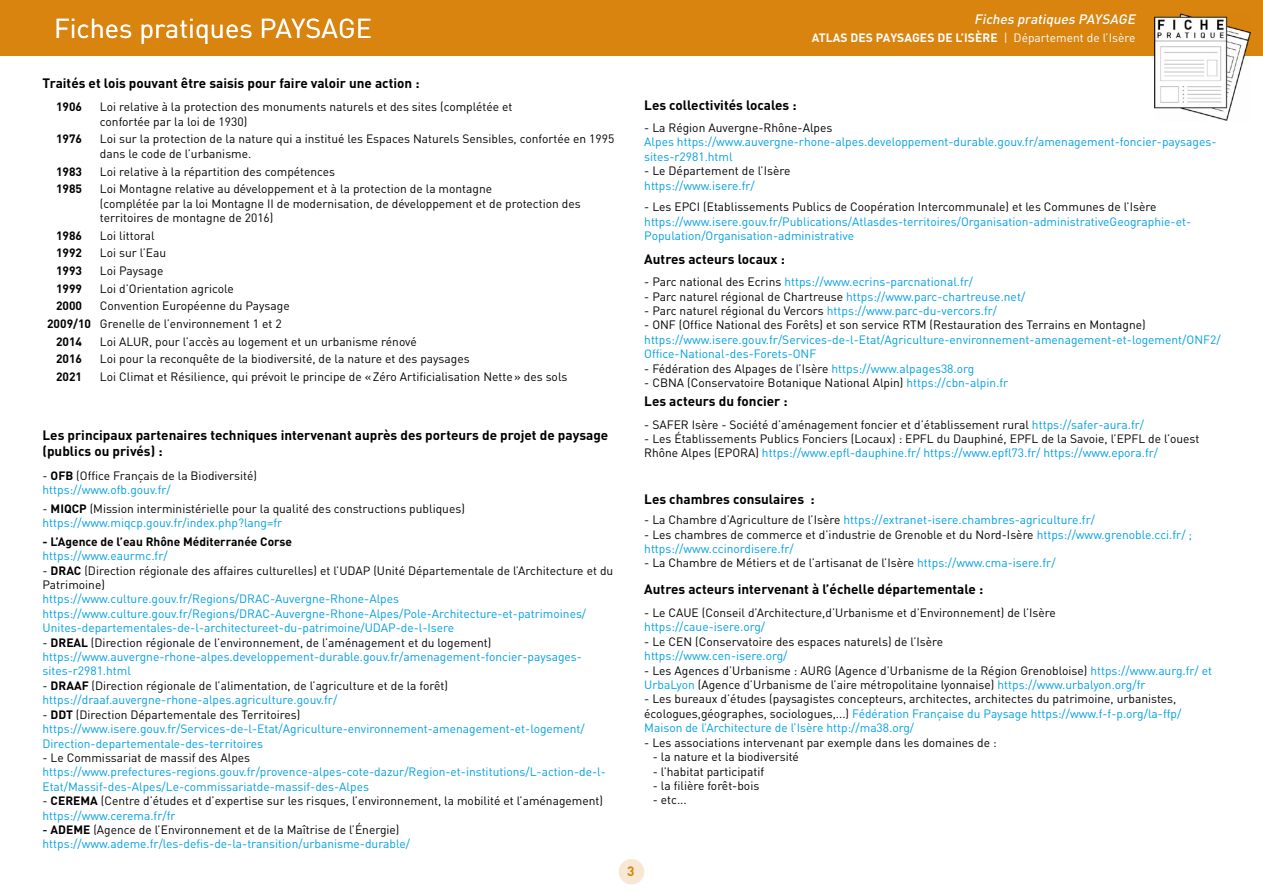
<style>
.page{position:relative;width:1263px;height:893px;background:#fff}
.page>*{position:absolute;margin:0;border:0;box-sizing:border-box;transform-origin:0 0}
.t1{font:27px "DINOT";color:#fff}
.t2{font:700 13.5px/16.2px "DINOT";color:#000}
.t3{font:italic 500 13.5px "DINOT";color:#fff}
.t4{font:700 13.5px "DINOT";color:#d8840f}
.t5{font:12px/14.4px "DINOT";color:#000}
.t6{font:12px/14.4px "DINOT";color:#009fe3}
.t7{font:700 12px "DINOT";color:#000}
.t8{font:700 12px "DINOT";letter-spacing:.01em;color:#fff}
.s1{font-weight:700}
.s2{color:#009fe3}
.s3{color:#000}
.s4{font-weight:700;color:#000}
.s5{font-weight:500;color:#000}
.s6{font-weight:400}
</style>
<div class="page">
<div style="left:0;top:0;width:1263px;height:55px;background:#d8840f"></div>
<div style="left:619px;top:859px;width:25px;height:25px;background:#f8e7d2;border-radius:50%"></div>
<img style="left:1155px;top:13px;width:95px;height:108px">
<h1 class="t1" style="left:54px;top:10px;width:320px">Fiches pratiques PAYSAGE</h1>
<p class="t2" style="left:43px;top:74px;width:379px">Traités et lois pouvant être saisis pour faire valoir une action :</p>
<p class="t7" style="left:56px;top:99px;width:28px">1906</p>
<p class="t5" style="left:100px;top:99px;width:414px">Loi relative à la protection des monuments naturels et des sites (complétée et confortée par la loi de 1930)</p>
<p class="t7" style="left:56px;top:131px;width:28px">1976</p>
<p class="t5" style="left:100px;top:131px;width:516px">Loi sur la protection de la nature qui a institué les Espaces Naturels Sensibles, confortée en 1995 dans le code de l’urbanisme.</p>
<p class="t7" style="left:56px;top:163px;width:28px">1983</p>
<p class="t5" style="left:100px;top:164px;width:237px">Loi relative à la répartition des compétences</p>
<p class="t7" style="left:56px;top:181px;width:28px">1985</p>
<p class="t5" style="left:100px;top:181px;width:482px">Loi Montagne relative au développement et à la protection de la montagne<br>(complétée par la loi Montagne II de modernisation, de développement et de protection des territoires de montagne de 2016)</p>
<p class="t7" style="left:56px;top:227px;width:28px">1986</p>
<p class="t5" style="left:100px;top:228px;width:56px">Loi littoral</p>
<p class="t7" style="left:56px;top:245px;width:28px">1992</p>
<p class="t5" style="left:100px;top:245px;width:68px">Loi sur l’Eau</p>
<p class="t7" style="left:56px;top:263px;width:28px">1993</p>
<p class="t5" style="left:100px;top:263px;width:65px">Loi Paysage</p>
<p class="t7" style="left:56px;top:280px;width:28px">1999</p>
<p class="t5" style="left:100px;top:281px;width:135px">Loi d’Orientation agricole</p>
<p class="t7" style="left:56px;top:298px;width:28px">2000</p>
<p class="t5" style="left:100px;top:298px;width:191px">Convention Européenne du Paysage</p>
<p class="t5" style="left:47px;top:316px;width:236px"><span class="s1">2009/10</span> Grenelle de l’environnement 1 et 2</p>
<p class="t7" style="left:56px;top:333px;width:28px">2014</p>
<p class="t5" style="left:100px;top:334px;width:318px">Loi ALUR, pour l’accès au logement et un urbanisme rénové</p>
<p class="t7" style="left:56px;top:351px;width:28px">2016</p>
<p class="t5" style="left:100px;top:351px;width:371px">Loi pour la reconquête de la biodiversité, de la nature et des paysages</p>
<p class="t7" style="left:56px;top:369px;width:28px">2021</p>
<p class="t5" style="left:100px;top:369px;width:469px">Loi Climat et Résilience, qui prévoit le principe de «Zéro Artificialisation Nette» des sols</p>
<p class="t2" style="left:43px;top:426px;width:567px">Les principaux partenaires techniques intervenant auprès des porteurs de projet de paysage (publics ou privés) :</p>
<p class="t5" style="left:43px;top:468px;width:216px">- <span class="s1">OFB</span> (Office Français de la Biodiversité) <span class="s2">https://www.ofb.gouv.fr/</span></p>
<p class="t5" style="left:43px;top:501px;width:424px">- <span class="s1">MIQCP</span> (Mission interministérielle pour la qualité des constructions publiques) <span class="s2">https://www.miqcp.gouv.fr/index.php?lang=fr</span></p>
<p class="t7" style="left:43px;top:533px;width:251px">- L’Agence de l’eau Rhône Méditerranée Corse</p>
<p class="t6" style="left:43px;top:548px;width:127px">https://www.eaurmc.fr/</p>
<p class="t5" style="left:43px;top:563px;width:572px">- <span class="s1">DRAC</span> (Direction régionale des affaires culturelles) et l’UDAP (Unité Départementale de l’Architecture et du<br>Patrimoine)</p>
<p class="t6" style="left:43px;top:591px;width:545px">https://www.culture.gouv.fr/Regions/DRAC-Auvergne-Rhone-Alpes https://www.culture.gouv.fr/Regions/DRAC-Auvergne-Rhone-Alpes/Pole-Architecture-et-patrimoines/<br>Unites-departementales-de-l-architectureet-du-patrimoine/UDAP-de-l-Isere</p>
<p class="t6" style="left:43px;top:635px;width:541px"><span class="s3">-</span> <span class="s4">DREAL</span> <span class="s3">(Direction régionale de l’environnement, de l’aménagement et du logement) </span>https://www.auvergne-rhone-alpes.developpement-durable.gouv.fr/amenagement-foncier-paysages&shy;sites-r2981.html</p>
<p class="t5" style="left:43px;top:678px;width:407px">- <span class="s1">DRAAF</span> (Direction régionale de l’alimentation, de l’agriculture et de la forêt) <span class="s2">https://draaf.auvergne-rhone-alpes.agriculture.gouv.fr/</span></p>
<p class="t6" style="left:43px;top:707px;width:544px"><span class="s3">-</span> <span class="s4">DDT</span> <span class="s3">(Direction Départementale des Territoires) </span>https://www.isere.gouv.fr/Services-de-l-Etat/Agriculture-environnement-amenagement-et-logement/<br>Direction-departementale-des-territoires</p>
<p class="t5" style="left:43px;top:750px;width:209px">- Le Commissariat de massif des Alpes</p>
<p class="t6" style="left:43px;top:764px;width:565px">https://www.prefectures-regions.gouv.fr/provence-alpes-cote-dazur/Region-et-institutions/L-action-de-l-<br>Etat/Massif-des-Alpes/Le-commissariatde-massif-des-Alpes</p>
<p class="t5" style="left:43px;top:793px;width:562px">- <span class="s1">CEREMA</span> (Centre d’études et d’expertise sur les risques, l’environnement, la mobilité et l’aménagement) <span class="s2">https://www.cerema.fr/fr</span></p>
<p class="t6" style="left:43px;top:822px;width:369px"><span class="s5">-</span> <span class="s4">ADEME</span> <span class="s3">(Agence de l’Environnement et de la Maîtrise de l’Énergie) </span>https://www.ademe.fr/les-defis-de-la-transition/urbanisme-durable/</p>
<p class="t3" style="left:974px;top:10px;width:166px">Fiches pratiques PAYSAGE</p>
<p class="t8" style="left:812px;top:29px;width:325px">ATLAS DES PAYSAGES DE L’ISÈRE <span class="s6">| Département de l’Isère</span></p>
<p class="t2" style="left:644px;top:96px;width:154px">Les collectivités locales :</p>
<p class="t5" style="left:644px;top:120px;width:190px">- La Région Auvergne-Rhône-Alpes</p>
<p class="t6" style="left:644px;top:134px;width:574px">Alpes https://www.auvergne-rhone-alpes.developpement-durable.gouv.fr/amenagement-foncier-paysages&shy;sites-r2981.html</p>
<p class="t5" style="left:644px;top:163px;width:148px">- Le Département de l’Isère</p>
<p class="t6" style="left:644px;top:178px;width:112px">https://www.isere.fr/</p>
<p class="t5" style="left:644px;top:199px;width:514px">- Les EPCI (Etablissements Publics de Coopération Intercommunale) et les Communes de l’Isère</p>
<p class="t6" style="left:644px;top:214px;width:548px">https://www.isere.gouv.fr/Publications/Atlasdes-territoires/Organisation-administrativeGeographie-et-<br>Population/Organisation-administrative</p>
<p class="t2" style="left:644px;top:251px;width:142px">Autres acteurs locaux :</p>
<p class="t6" style="left:644px;top:274px;width:330px"><span class="s3">- Parc national des Ecrins</span> https://www.ecrins-parcnational.fr/</p>
<p class="t5" style="left:644px;top:288px;width:382px">- Parc naturel régional de Chartreuse <span class="s2">https://www.parc-chartreuse.net/</span></p>
<p class="t6" style="left:644px;top:303px;width:354px"><span class="s3">- Parc naturel régional du Vercors</span> https://www.parc-du-vercors.fr/</p>
<p class="t5" style="left:644px;top:317px;width:503px">- ONF (Office National des Forêts) et son service RTM (Restauration des Terrains en Montagne)</p>
<p class="t6" style="left:644px;top:332px;width:578px">https://www.isere.gouv.fr/Services-de-l-Etat/Agriculture-environnement-amenagement-et-logement/ONF2/<br>Office-National-des-Forets-ONF</p>
<p class="t5" style="left:644px;top:360px;width:331px">- Fédération des Alpages de l’Isère <span class="s2">https://www.alpages38.org</span></p>
<p class="t5" style="left:644px;top:375px;width:366px">- CBNA (Conservatoire Botanique National Alpin) <span class="s2">https://cbn-alpin.fr</span></p>
<p class="t2" style="left:644px;top:392px;width:145px">Les acteurs du foncier :</p>
<p class="t5" style="left:644px;top:417px;width:501px">- SAFER Isère - Société d’aménagement foncier et d’établissement rural <span class="s2">https://safer-aura.fr/</span></p>
<p class="t5" style="left:644px;top:431px;width:557px">- Les Établissements Publics Fonciers (Locaux) : EPFL du Dauphiné, EPFL de la Savoie, l’EPFL de l’ouest<br>Rhône Alpes (EPORA) <span class="s2">https://www.epfl-dauphine.fr/ https://www.epfl73.fr/ https://www.epora.fr/</span></p>
<p class="t2" style="left:644px;top:491px;width:172px">Les chambres consulaires :</p>
<p class="t6" style="left:644px;top:512px;width:452px"><span class="s3">- La Chambre d’Agriculture de l’Isère</span> https://extranet-isere.chambres-agriculture.fr/</p>
<p class="t5" style="left:644px;top:527px;width:549px">- Les chambres de commerce et d’industrie de Grenoble et du Nord-Isère <span class="s2">https://www.grenoble.cci.fr/ ; https://www.ccinordisere.fr/</span></p>
<p class="t5" style="left:644px;top:555px;width:413px">- La Chambre de Métiers et de l’artisanat de l’Isère <span class="s2">https://www.cma-isere.fr/</span></p>
<p class="t5" style="left:644px;top:605px;width:413px">- Le CAUE (Conseil d’Architecture,d’Urbanisme et d’Environnement) de l’Isère</p>
<p class="t6" style="left:644px;top:619px;width:122px">https://caue-isere.org/</p>
<p class="t5" style="left:644px;top:634px;width:300px">- Le CEN (Conservatoire des espaces naturels) de l’Isère</p>
<p class="t6" style="left:644px;top:648px;width:145px">https://www.cen-isere.org/</p>
<p class="t5" style="left:644px;top:663px;width:569px">- Les Agences d’Urbanisme : AURG (Agence d’Urbanisme de la Région Grenobloise) <span class="s2">https://www.aurg.fr/ et<br>UrbaLyon</span> (Agence d’Urbanisme de l’aire métropolitaine lyonnaise) <span class="s2">https://www.urbalyon.org/fr</span></p>
<p class="t5" style="left:644px;top:691px;width:539px">- Les bureaux d’études (paysagistes concepteurs, architectes, architectes du patrimoine, urbanistes, écologues,géographes, sociologues,...) <span class="s2">Fédération Française du Paysage https://www.f-f-p.org/la-ffp/<br>Maison de l’Architecture de l’Isère http://ma38.org/</span></p>
<p class="t5" style="left:644px;top:735px;width:354px">- Les associations intervenant par exemple dans les domaines de :</p>
<p class="t5" style="left:653px;top:749px;width:148px">- la nature et la biodiversité</p>
<p class="t5" style="left:653px;top:763px;width:113px">- l’habitat participatif</p>
<p class="t5" style="left:653px;top:778px;width:108px">- la filière forêt-bois</p>
<p class="t5" style="left:653px;top:792px;width:35px">- etc...</p>
<p class="t2" style="left:644px;top:580px;width:340px">Autres acteurs intervenant à l’échelle départementale :</p>
<p class="t4" style="left:627px;top:862px;width:9px">3</p>
</div>
